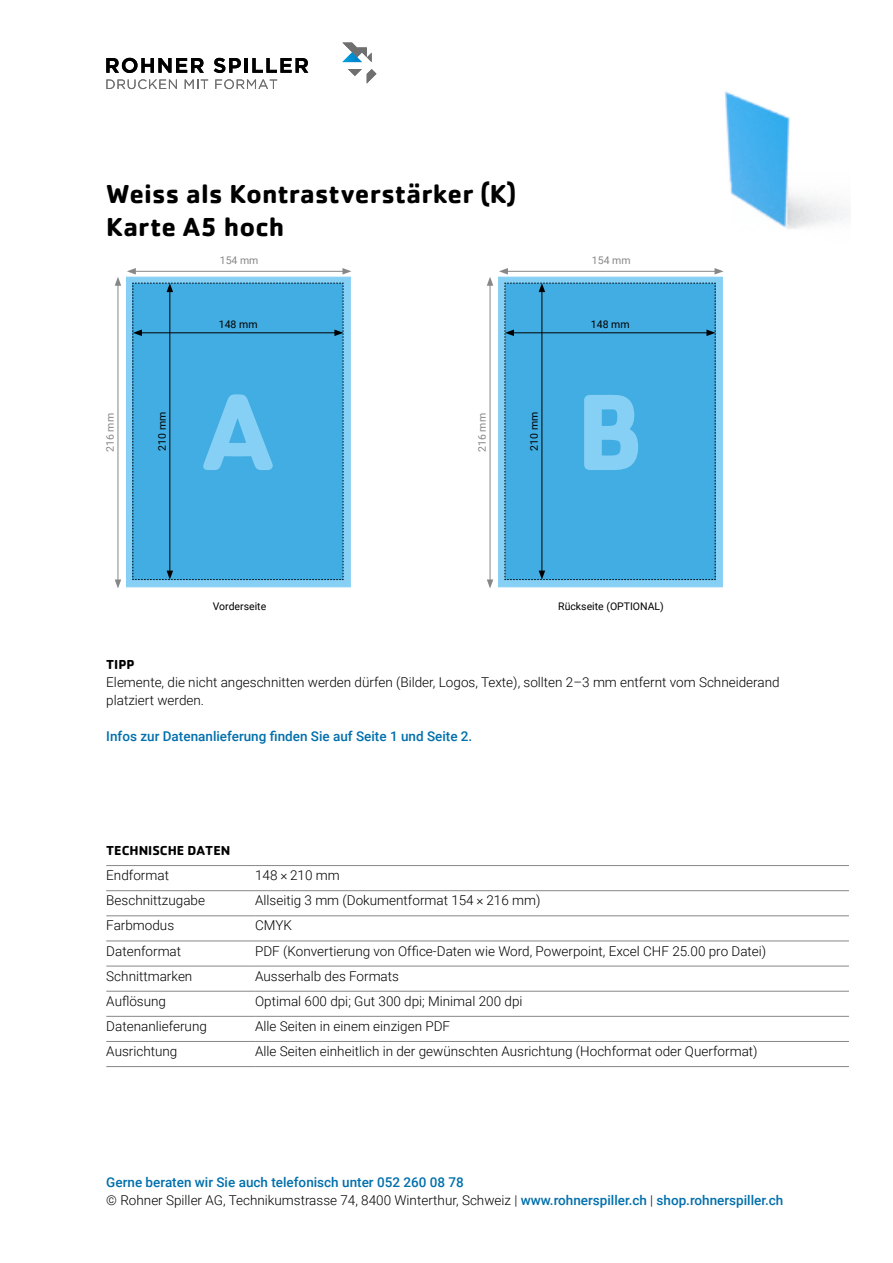
<style>
.page{position:relative;width:893px;height:1263px;background:#fff}
.page>*{position:absolute;margin:0;border:0;box-sizing:border-box;transform-origin:0 0}
.Untertitel{font:700 112.5px "Cachet Std";color:#87d0f5}
.Seitentitel{font:700 27px "Cachet Std";color:#000}
.Grundschrift{font:300 13.5px/18px "Roboto";color:#000}
.Grundschrift-2{font:500 13.5px "Roboto";color:#006fac}
.Untertitel-2{font:700 13.5px "Cachet Std";color:#000}
.Grundschrift-3{font:700 13.5px "Cachet Std";color:#000}
.Beschriftung{font:10.5px "Roboto";color:#000}
.Beschriftung-2{font:10.5px "Roboto";color:#878787}
.s1{font-weight:500;color:#006fac}
</style>
<div class="page">
<svg style="left:348px;top:69px;width:28px;height:15px"></svg>
<svg style="left:106px;top:58px;width:98px;height:15px"></svg>
<svg style="left:214px;top:58px;width:27px;height:15px"></svg>
<hr style="left:244px;top:58px;width:4px;height:15px;background:#000">
<svg style="left:252px;top:58px;width:56px;height:15px"></svg>
<svg style="left:106px;top:79px;width:71px;height:10px"></svg>
<svg style="left:185px;top:79px;width:23px;height:10px"></svg>
<svg style="left:215px;top:79px;width:62px;height:10px"></svg>
<svg style="left:342px;top:43px;width:30px;height:19px"></svg>
<hr style="left:106px;top:865px;width:149px;height:1px;background:#878787">
<hr style="left:255px;top:865px;width:594px;height:1px;background:#878787">
<hr style="left:106px;top:890px;width:149px;height:1px;background:#878787">
<hr style="left:255px;top:890px;width:594px;height:1px;background:#878787">
<hr style="left:106px;top:915px;width:149px;height:1px;background:#878787">
<hr style="left:255px;top:915px;width:594px;height:1px;background:#878787">
<hr style="left:106px;top:940px;width:149px;height:1px;background:#878787">
<hr style="left:255px;top:940px;width:594px;height:1px;background:#878787">
<hr style="left:106px;top:966px;width:149px;height:1px;background:#878787">
<hr style="left:255px;top:966px;width:594px;height:1px;background:#878787">
<hr style="left:106px;top:991px;width:149px;height:1px;background:#878787">
<hr style="left:255px;top:991px;width:594px;height:1px;background:#878787">
<hr style="left:106px;top:1016px;width:149px;height:1px;background:#878787">
<hr style="left:255px;top:1016px;width:594px;height:1px;background:#878787">
<hr style="left:106px;top:1041px;width:149px;height:1px;background:#878787">
<hr style="left:255px;top:1041px;width:594px;height:1px;background:#878787">
<hr style="left:106px;top:1066px;width:149px;height:1px;background:#878787">
<hr style="left:255px;top:1066px;width:594px;height:1px;background:#878787">
<img style="left:725px;top:91px;width:124px;height:138px">
<hr style="left:133px;top:271px;width:212px;height:1px;background:#878787">
<svg style="left:127px;top:268px;width:9px;height:7px"></svg>
<svg style="left:342px;top:268px;width:9px;height:7px"></svg>
<hr style="left:118px;top:283px;width:1px;height:299px;background:#878787">
<svg style="left:115px;top:579px;width:6px;height:9px"></svg>
<svg style="left:115px;top:277px;width:6px;height:9px"></svg>
<div style="left:126px;top:277px;width:225px;height:310px;background:#87d0f5;border:1px solid #87d0f5"></div>
<div style="left:133px;top:283px;width:211px;height:297px;background:#42ade2"></div>
<hr style="left:505px;top:271px;width:212px;height:1px;background:#878787">
<svg style="left:499px;top:268px;width:9px;height:7px"></svg>
<svg style="left:715px;top:268px;width:8px;height:7px"></svg>
<hr style="left:490px;top:283px;width:1px;height:299px;background:#878787">
<svg style="left:487px;top:579px;width:6px;height:9px"></svg>
<svg style="left:487px;top:277px;width:6px;height:9px"></svg>
<div style="left:498px;top:277px;width:225px;height:310px;background:#87d0f5"></div>
<div style="left:505px;top:283px;width:211px;height:297px;background:#42ade2"></div>
<p class="Seitentitel" style="left:106px;top:177px;width:412px">Weiss als Kontrastverstärker (K)</p>
<p class="Seitentitel" style="left:106px;top:209px;width:179px">Karte A5 hoch</p>
<p class="Beschriftung-2" style="left:220px;top:253px;width:40px">154 mm</p>
<p class="Beschriftung-2" style="left:103px;top:452px;width:40px;rotate:-90deg">216 mm</p>
<p class="Beschriftung" style="left:155px;top:451px;width:40px;rotate:-90deg">210 mm</p>
<p class="Beschriftung" style="left:219px;top:317px;width:40px">148 mm</p>
<p class="Untertitel" style="left:202px;top:359px;width:74px">A</p>
<p class="Beschriftung-2" style="left:475px;top:452px;width:40px;rotate:-90deg">216 mm</p>
<p class="Beschriftung" style="left:527px;top:451px;width:40px;rotate:-90deg">210 mm</p>
<p class="Beschriftung-2" style="left:592px;top:253px;width:40px">154 mm</p>
<p class="Beschriftung" style="left:591px;top:317px;width:40px">148 mm</p>
<p class="Untertitel" style="left:575px;top:359px;width:71px">B</p>
<p class="Beschriftung" style="left:213px;top:599px;width:55px">Vorderseite</p>
<p class="Beschriftung" style="left:558px;top:599px;width:107px">Rückseite (OPTIONAL)</p>
<p class="Grundschrift-3" style="left:106px;top:656px;width:30px">TIPP</p>
<p class="Grundschrift" style="left:106px;top:673px;width:675px">Elemente, die nicht angeschnitten werden dürfen (Bilder, Logos, Texte), sollten 2–3 mm entfernt vom Schneiderand platziert werden.</p>
<p class="Grundschrift-2" style="left:106px;top:727px;width:368px">Infos zur Datenanlieferung finden Sie auf Seite 1 und Seite 2.</p>
<p class="Untertitel-2" style="left:106px;top:841px;width:126px">TECHNISCHE DATEN</p>
<p class="Grundschrift" style="left:106px;top:866px;width:64px">Endformat</p>
<p class="Grundschrift" style="left:255px;top:866px;width:86px">148 × 210 mm</p>
<p class="Grundschrift" style="left:106px;top:891px;width:100px">Beschnittzugabe</p>
<p class="Grundschrift" style="left:255px;top:891px;width:287px">Allseitig 3 mm (Dokumentformat 154 × 216 mm)</p>
<p class="Grundschrift" style="left:106px;top:916px;width:69px">Farbmodus</p>
<p class="Grundschrift" style="left:255px;top:916px;width:38px">CMYK</p>
<p class="Grundschrift" style="left:106px;top:941px;width:76px">Datenformat</p>
<p class="Grundschrift" style="left:255px;top:941px;width:513px">PDF (Konvertierung von Office-Daten wie Word, Powerpoint, Excel CHF 25.00 pro Datei)</p>
<p class="Grundschrift" style="left:106px;top:966px;width:88px">Schnittmarken</p>
<p class="Grundschrift" style="left:255px;top:966px;width:145px">Ausserhalb des Formats</p>
<p class="Grundschrift" style="left:106px;top:991px;width:61px">Auflösung</p>
<p class="Grundschrift" style="left:255px;top:991px;width:269px">Optimal 600 dpi; Gut 300 dpi; Minimal 200 dpi</p>
<p class="Grundschrift" style="left:106px;top:1017px;width:102px">Datenanlieferung</p>
<p class="Grundschrift" style="left:255px;top:1017px;width:197px">Alle Seiten in einem einzigen PDF</p>
<p class="Grundschrift" style="left:106px;top:1042px;width:73px">Ausrichtung</p>
<p class="Grundschrift" style="left:255px;top:1042px;width:504px">Alle Seiten einheitlich in der gewünschten Ausrichtung (Hochformat oder Querformat)</p>
<p class="Grundschrift-2" style="left:106px;top:1173px;width:359px">Gerne beraten wir Sie auch telefonisch unter 052 260 08 78</p>
<p class="Grundschrift" style="left:106px;top:1191px;width:678px">© Rohner Spiller AG, Technikumstrasse 74, 8400 Winterthur, Schweiz | <span class="s1">www.rohnerspiller.ch</span> | <span class="s1">shop.rohnerspiller.ch</span></p>
</div>
